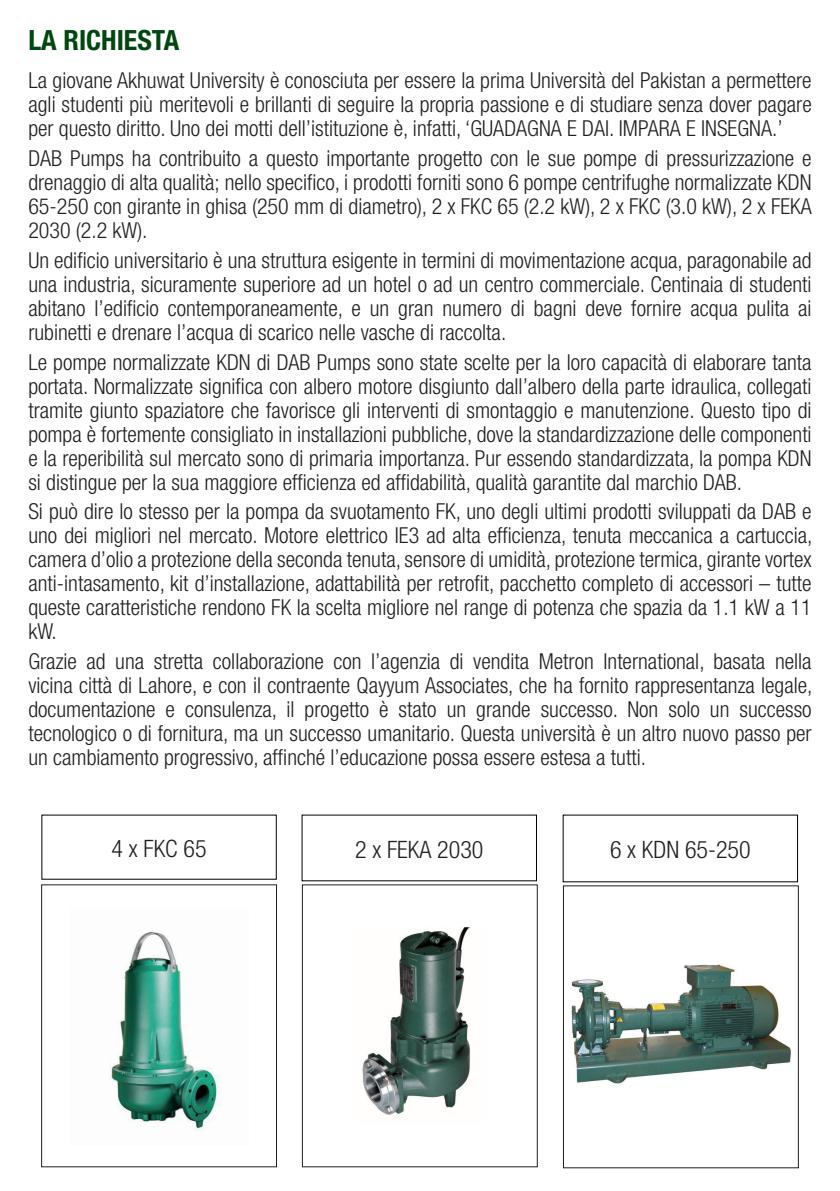
<style>
.page{position:relative;width:840px;height:1191px;background:#fff}
.page>*{position:absolute;margin:0;border:0;box-sizing:border-box;transform-origin:0 0}
.t1{font:700 condensed 27.8px "Helvetica Neue LT";color:#004710}
.t2{font:300 condensed 24px "Helvetica Neue LT";color:#231f20}
.t3{font:300 condensed 22px/24px "Helvetica Neue LT";color:#231f20;text-align:justify}
</style>
<div class="page">
<img style="left:109px;top:931px;width:111px;height:199px">
<div style="left:41px;top:884px;width:236px;height:283px;border:1px solid #231f20"></div>
<img style="left:362px;top:927px;width:109px;height:188px">
<img style="left:570px;top:964px;width:221px;height:120px">
<p class="t1" style="left:28px;top:23px;width:152px">LA RICHIESTA</p>
<p class="t3" style="left:28px;top:68px;width:784px">La giovane Akhuwat University è conosciuta per essere la prima Università del Pakistan a permettere agli studenti più meritevoli e brillanti di seguire la propria passione e di studiare senza dover pagare per questo diritto. Uno dei motti dell’istituzione è, infatti, ‘GUADAGNA E DAI. IMPARA E INSEGNA.’</p>
<p class="t3" style="left:28px;top:146px;width:784px">DAB Pumps ha contribuito a questo importante progetto con le sue pompe di pressurizzazione e drenaggio di alta qualità; nello specifico, i prodotti forniti sono 6 pompe centrifughe normalizzate KDN 65-250 con girante in ghisa (250 mm di diametro), 2 x FKC 65 (2.2 kW), 2 x FKC (3.0 kW), 2 x FEKA 2030 (2.2 kW).</p>
<p class="t3" style="left:28px;top:248px;width:784px">Un edificio universitario è una struttura esigente in termini di movimentazione acqua, paragonabile ad una industria, sicuramente superiore ad un hotel o ad un centro commerciale. Centinaia di studenti abitano l’edificio contemporaneamente, e un gran numero di bagni deve fornire acqua pulita ai rubinetti e drenare l’acqua di scarico nelle vasche di raccolta.</p>
<p class="t3" style="left:28px;top:349px;width:784px">Le pompe normalizzate KDN di DAB Pumps sono state scelte per la loro capacità di elaborare tanta portata. Normalizzate significa con albero motore disgiunto dall’albero della parte idraulica, collegati tramite giunto spaziatore che favorisce gli interventi di smontaggio e manutenzione. Questo tipo di pompa è fortemente consigliato in installazioni pubbliche, dove la standardizzazione delle componenti e la reperibilità sul mercato sono di primaria importanza. Pur essendo standardizzata, la pompa KDN si distingue per la sua maggiore efficienza ed affidabilità, qualità garantite dal marchio DAB.</p>
<p class="t3" style="left:28px;top:499px;width:785px">Si può dire lo stesso per la pompa da svuotamento FK, uno degli ultimi prodotti sviluppati da DAB e uno dei migliori nel mercato. Motore elettrico IE3 ad alta efficienza, tenuta meccanica a cartuccia, camera d’olio a protezione della seconda tenuta, sensore di umidità, protezione termica, girante vortex anti-intasamento, kit d’installazione, adattabilità per retrofit, pacchetto completo di accessori – tutte queste caratteristiche rendono FK la scelta migliore nel range di potenza che spazia da 1.1 kW a 11 kW.</p>
<p class="t3" style="left:28px;top:649px;width:785px">Grazie ad una stretta collaborazione con l’agenzia di vendita Metron International, basata nella vicina città di Lahore, e con il contraente Qayyum Associates, che ha fornito rappresentanza legale, documentazione e consulenza, il progetto è stato un grande successo. Non solo un successo tecnologico o di fornitura, ma un successo umanitario. Questa università è un altro nuovo passo per un cambiamento progressivo, affinché l’educazione possa essere estesa a tutti.</p>
<p class="t2" style="left:111px;top:834px;width:96px">4 x FKC 65</p>
<p class="t2" style="left:355px;top:835px;width:130px">2 x FEKA 2030</p>
<p class="t2" style="left:609px;top:835px;width:142px">6 x KDN 65-250</p>
</div>
